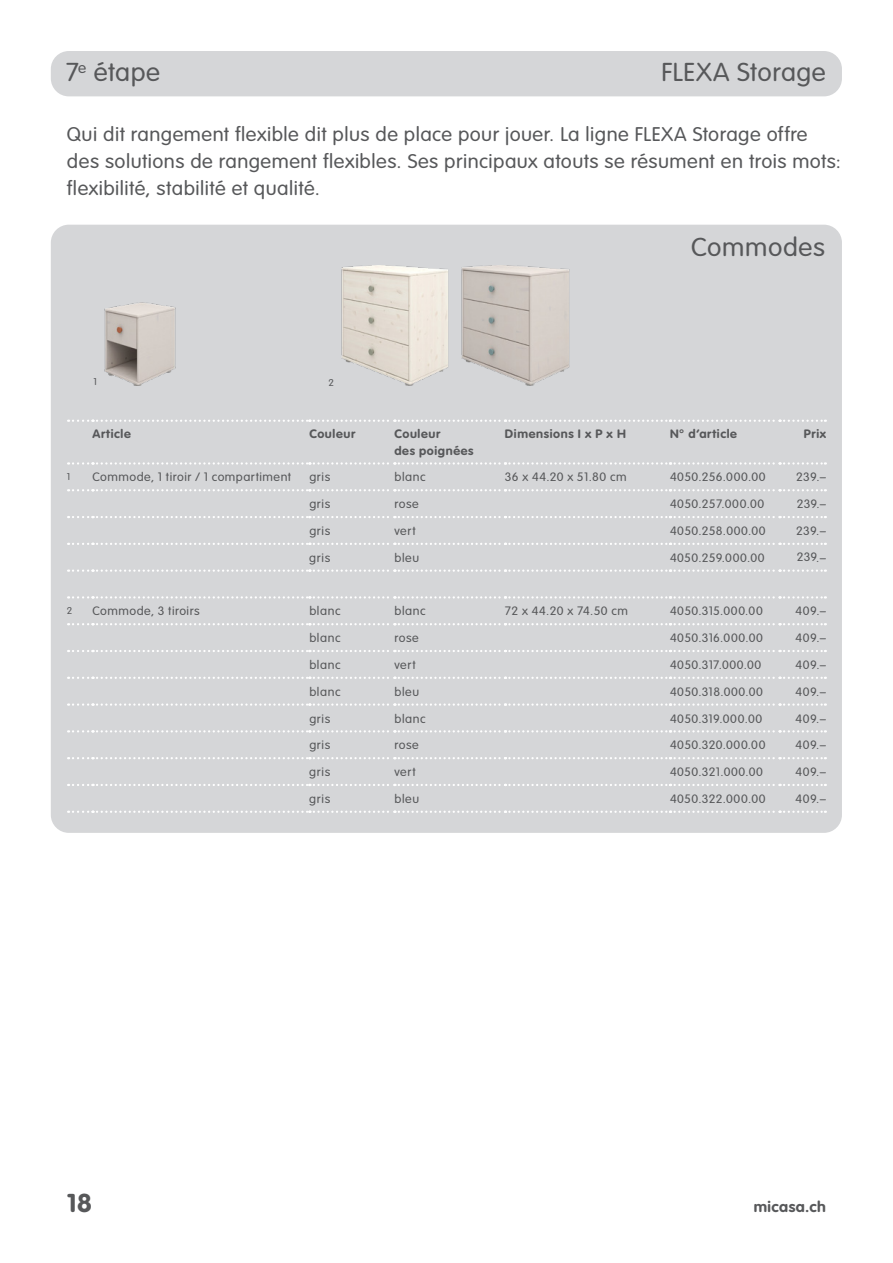
<style>
.page{position:relative;width:893px;height:1263px;background:#fff}
.page>*{position:absolute;margin:0;border:0;box-sizing:border-box;transform-origin:0 0}
.t1{font:300 25.5px "VAG Rounded Std";letter-spacing:.02em;color:#57585a;scale:1.05 1}
.t2{font:700 25.5px "VAG Rounded Std";color:#57585a;scale:1.05 1}
.t3{font:300 19.5px/27px "VAG Rounded Std";letter-spacing:.025em;color:#57585a;scale:1.05 1}
.t4{font:700 15px "VAG Rounded Std";letter-spacing:.03em;color:#57585a;scale:1.05 1}
.t5{font:300 12px "VAG Rounded Std";letter-spacing:.04em;color:#57585a;scale:1.05 1}
.t6{font:700 12px/16.5px "VAG Rounded Std";letter-spacing:.05em;color:#57585a;scale:1.05 1}
.t7{font:300 9.75px "VAG Rounded Std";color:#57585a;scale:1.05 1}
</style>
<div class="page">
<div style="left:51px;top:51px;width:791px;height:45px;background:#d5d6d8;border-radius:18px"></div>
<div style="left:51px;top:225px;width:791px;height:608px;background:#d5d6d8;border-radius:18px"></div>
<svg style="left:68px;top:462px;width:758px;height:3px"></svg>
<svg style="left:68px;top:489px;width:758px;height:2px"></svg>
<svg style="left:68px;top:516px;width:758px;height:2px"></svg>
<svg style="left:68px;top:543px;width:758px;height:2px"></svg>
<svg style="left:68px;top:569px;width:758px;height:3px"></svg>
<svg style="left:68px;top:596px;width:758px;height:2px"></svg>
<svg style="left:68px;top:623px;width:758px;height:2px"></svg>
<svg style="left:68px;top:650px;width:758px;height:2px"></svg>
<svg style="left:68px;top:677px;width:758px;height:2px"></svg>
<svg style="left:68px;top:703px;width:758px;height:3px"></svg>
<svg style="left:68px;top:730px;width:758px;height:2px"></svg>
<svg style="left:68px;top:757px;width:758px;height:2px"></svg>
<svg style="left:68px;top:784px;width:758px;height:2px"></svg>
<svg style="left:68px;top:811px;width:758px;height:2px"></svg>
<svg style="left:68px;top:420px;width:758px;height:2px"></svg>
<img style="left:104px;top:302px;width:72px;height:84px">
<img style="left:341px;top:265px;width:108px;height:121px">
<img style="left:461px;top:265px;width:109px;height:121px">
<h1 class="t1" style="left:66px;top:58px;width:91px">7<sup>e</sup> étape</h1>
<h1 class="t1" style="left:661px;top:58px;width:158px">FLEXA Storage</h1>
<h2 class="t3" style="left:67px;top:122px;width:738px">Qui dit rangement flexible dit plus de place pour jouer. La ligne FLEXA Storage offre des solutions de rangement flexibles. Ses principaux atouts se résument en trois mots: flexibilité, stabilité et qualité.</h2>
<p class="t7" style="left:94px;top:376px;width:5px">1</p>
<p class="t7" style="left:328px;top:377px;width:7px">2</p>
<h1 class="t1" style="left:691px;top:232px;width:129px">Commodes</h1>
<p class="t6" style="left:92px;top:426px;width:38px">Article</p>
<p class="t6" style="left:309px;top:426px;width:45px">Couleur</p>
<p class="t6" style="left:394px;top:426px;width:77px">Couleur<br>des poignées</p>
<p class="t6" style="left:505px;top:426px;width:117px">Dimensions I x P x H</p>
<p class="t6" style="left:670px;top:426px;width:65px">N° d’article</p>
<p class="t6" style="left:804px;top:426px;width:23px">Prix</p>
<p class="t7" style="left:67px;top:471px;width:5px">1</p>
<p class="t5" style="left:92px;top:470px;width:191px">Commode, 1 tiroir / 1 compartiment</p>
<p class="t5" style="left:309px;top:470px;width:22px">gris</p>
<p class="t5" style="left:394px;top:470px;width:31px">blanc</p>
<p class="t5" style="left:505px;top:470px;width:117px">36 x 44.20 x 51.80 cm</p>
<p class="t5" style="left:670px;top:470px;width:93px">4050.256.000.00</p>
<p class="t5" style="left:796px;top:470px;width:30px">239.–</p>
<p class="t5" style="left:309px;top:497px;width:22px">gris</p>
<p class="t5" style="left:394px;top:497px;width:25px">rose</p>
<p class="t5" style="left:670px;top:497px;width:91px">4050.257.000.00</p>
<p class="t5" style="left:797px;top:496px;width:29px">239.–</p>
<p class="t5" style="left:309px;top:524px;width:22px">gris</p>
<p class="t5" style="left:394px;top:524px;width:22px">vert</p>
<p class="t5" style="left:670px;top:524px;width:93px">4050.258.000.00</p>
<p class="t5" style="left:796px;top:524px;width:30px">239.–</p>
<p class="t5" style="left:309px;top:551px;width:22px">gris</p>
<p class="t5" style="left:394px;top:551px;width:25px">bleu</p>
<p class="t5" style="left:670px;top:551px;width:92px">4050.259.000.00</p>
<p class="t5" style="left:797px;top:550px;width:29px">239.–</p>
<p class="t7" style="left:67px;top:605px;width:7px">2</p>
<p class="t5" style="left:92px;top:604px;width:104px">Commode, 3 tiroirs</p>
<p class="t5" style="left:309px;top:604px;width:31px">blanc</p>
<p class="t5" style="left:394px;top:604px;width:31px">blanc</p>
<p class="t5" style="left:505px;top:604px;width:119px">72 x 44.20 x 74.50 cm</p>
<p class="t5" style="left:670px;top:604px;width:90px">4050.315.000.00</p>
<p class="t5" style="left:796px;top:604px;width:30px">409.–</p>
<p class="t5" style="left:309px;top:631px;width:31px">blanc</p>
<p class="t5" style="left:394px;top:631px;width:25px">rose</p>
<p class="t5" style="left:670px;top:631px;width:90px">4050.316.000.00</p>
<p class="t5" style="left:796px;top:631px;width:30px">409.–</p>
<p class="t5" style="left:309px;top:658px;width:31px">blanc</p>
<p class="t5" style="left:394px;top:658px;width:22px">vert</p>
<p class="t5" style="left:670px;top:658px;width:89px">4050.317.000.00</p>
<p class="t5" style="left:796px;top:658px;width:30px">409.–</p>
<p class="t5" style="left:309px;top:685px;width:31px">blanc</p>
<p class="t5" style="left:394px;top:685px;width:25px">bleu</p>
<p class="t5" style="left:670px;top:685px;width:90px">4050.318.000.00</p>
<p class="t5" style="left:796px;top:685px;width:30px">409.–</p>
<p class="t5" style="left:309px;top:711px;width:22px">gris</p>
<p class="t5" style="left:394px;top:711px;width:31px">blanc</p>
<p class="t5" style="left:670px;top:711px;width:89px">4050.319.000.00</p>
<p class="t5" style="left:796px;top:711px;width:30px">409.–</p>
<p class="t5" style="left:309px;top:738px;width:22px">gris</p>
<p class="t5" style="left:394px;top:738px;width:25px">rose</p>
<p class="t5" style="left:670px;top:738px;width:92px">4050.320.000.00</p>
<p class="t5" style="left:796px;top:738px;width:30px">409.–</p>
<p class="t5" style="left:309px;top:765px;width:22px">gris</p>
<p class="t5" style="left:394px;top:765px;width:22px">vert</p>
<p class="t5" style="left:670px;top:765px;width:90px">4050.321.000.00</p>
<p class="t5" style="left:796px;top:765px;width:30px">409.–</p>
<p class="t5" style="left:309px;top:792px;width:22px">gris</p>
<p class="t5" style="left:394px;top:792px;width:25px">bleu</p>
<p class="t5" style="left:670px;top:792px;width:92px">4050.322.000.00</p>
<p class="t5" style="left:796px;top:792px;width:30px">409.–</p>
<h1 class="t2" style="left:67px;top:1188px;width:26px">18</h1>
<p class="t4" style="left:754px;top:1198px;width:70px">micasa.ch</p>
</div>
